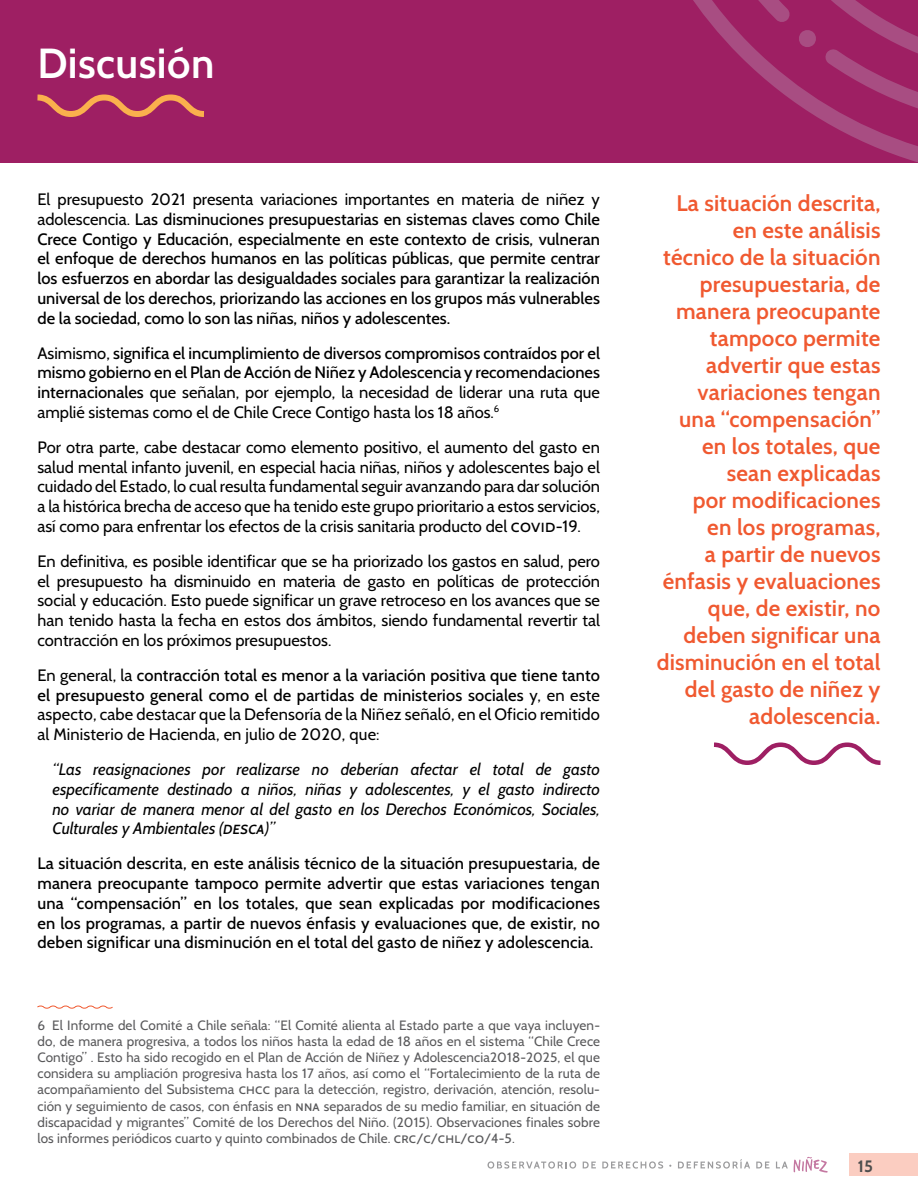
<style>
.page{position:relative;width:918px;height:1188px;background:#fff}
.page>*{position:absolute;margin:0;border:0;box-sizing:border-box;transform-origin:0 0}
.t1{font:600 42px "Cabin";letter-spacing:.01em;color:#fff}
.t2{font:600 22.5px/27px "Cabin";letter-spacing:.01em;color:#f05930;text-align:right}
.t3{font:500 16.5px/19.8px "Cabin";color:#000;text-align:justify}
.t4{font:16.5px/19.8px "Cabin";color:#000;text-align:justify}
.t5{font:italic 16.5px/19.8px "Cabin";color:#000;text-align:justify}
.t6{font:700 16.5px "Cabin";color:#4d4d4d}
.t7{font:13.5px/16.2px "Cabin";letter-spacing:.01em;color:#59595b;text-align:justify}
.s1{font-weight:400}
.s2{font-weight:500}
</style>
<div class="page">
<div style="left:849px;top:1154px;width:69px;height:22px;background:#fbcdc1"></div>
<svg style="left:488px;top:1161px;width:88px;height:8px"></svg>
<svg style="left:583px;top:1162px;width:13px;height:6px"></svg>
<svg style="left:602px;top:1161px;width:61px;height:8px"></svg>
<svg style="left:678px;top:1159px;width:72px;height:10px"></svg>
<svg style="left:756px;top:1162px;width:13px;height:6px"></svg>
<svg style="left:776px;top:1162px;width:12px;height:6px"></svg>
<svg style="left:794px;top:1157px;width:34px;height:16px"></svg>
<div style="left:0;top:0;width:918px;height:162px;background:#9e1f63"></div>
<svg style="left:693px;top:0;width:225px;height:162px"></svg>
<svg style="left:37px;top:94px;width:167px;height:23px"></svg>
<svg style="left:37px;top:1005px;width:76px;height:4px"></svg>
<svg style="left:714px;top:742px;width:167px;height:23px"></svg>
<h1 class="t1" style="left:38px;top:38px;width:178px">Discusión</h1>
<p class="t3" style="left:38px;top:189px;width:564px"><span class="s1">El presupuesto 2021 presenta variaciones importantes en materia de niñez y adolescencia.</span> Las disminuciones presupuestarias en sistemas claves como Chile Crece Contigo y Educación, especialmente en este contexto de crisis, vulneran el enfoque de derechos humanos en las políticas públicas, que permite centrar los esfuerzos en abordar las desigualdades sociales para garantizar la realización universal de los derechos, priorizando las acciones en los grupos más vulnerables de la sociedad, como lo son las niñas, niños y adolescentes.</p>
<p class="t3" style="left:38px;top:343px;width:564px"><span class="s1">Asimismo,</span> significa el incumplimiento de diversos compromisos contraídos por el mismo gobierno en el Plan de Acción de Niñez y Adolescencia y recomendaciones internacionales <span class="s1">que señalan, por ejemplo, la necesidad de liderar una ruta que amplié sistemas como el de Chile Crece Contigo hasta los 18 años.</span><sup>6</sup></p>
<p class="t4" style="left:38px;top:437px;width:564px">Por otra parte, cabe destacar como elemento positivo, el aumento del gasto en salud mental infanto juvenil, en especial hacia niñas, niños y adolescentes bajo el cuidado del Estado, lo cual resulta fundamental seguir avanzando para dar solución a la histórica brecha de acceso que ha tenido este grupo prioritario a estos servicios, así como para enfrentar los efectos de la crisis sanitaria producto del covid-19.</p>
<p class="t4" style="left:38px;top:551px;width:564px">En definitiva, es posible identificar que se ha priorizado los gastos en salud, pero el presupuesto ha disminuido en materia de gasto en políticas de protección social y educación. Esto puede significar un grave retroceso en los avances que se han tenido hasta la fecha en estos dos ámbitos, siendo fundamental revertir tal contracción en los próximos presupuestos.</p>
<p class="t4" style="left:38px;top:665px;width:564px">En general, la <span class="s2">contracción total es menor a la variación positiva que tiene tanto el presupuesto general como el de partidas de ministerios sociales</span> y, en este aspecto, cabe destacar que la Defensoría de la Niñez señaló, en el Oficio remitido al Ministerio de Hacienda, en julio de 2020, que:</p>
<p class="t5" style="left:52px;top:759px;width:549px">“Las reasignaciones por realizarse no deberían afectar el total de gasto específicamente destinado a niños, niñas y adolescentes, y el gasto indirecto no variar de manera menor al del gasto en los Derechos Económicos, Sociales, Culturales y Ambientales (desca)”</p>
<p class="t3" style="left:38px;top:853px;width:564px">La situación descrita, en este análisis técnico de la situación presupuestaria, de manera preocupante tampoco permite advertir que estas variaciones tengan una “compensación” en los totales, que sean explicadas por modificaciones en los programas, a partir de nuevos énfasis y evaluaciones que, de existir, no deben significar una disminución en el total del gasto de niñez y adolescencia.</p>
<p class="t7" style="left:38px;top:1017px;width:564px">6 El Informe del Comité a Chile señala: “El Comité alienta al Estado parte a que vaya incluyen&shy;do, de manera progresiva, a todos los niños hasta la edad de 18 años en el sistema “Chile Crece Contigo” . Esto ha sido recogido en el Plan de Acción de Niñez y Adolescencia2018-2025, el que considera su ampliación progresiva hasta los 17 años, así como el “Fortalecimiento de la ruta de acompañamiento del Subsistema chcc para la detección, registro, derivación, atención, resolu&shy;ción y seguimiento de casos, con énfasis en nna separados de su medio familiar, en situación de discapacidad y migrantes” Comité de los Derechos del Niño. (2015). Observaciones finales sobre los informes periódicos cuarto y quinto combinados de Chile. crc/c/chl/co/4-5.</p>
<p class="t2" style="left:657px;top:189px;width:225px">La situación descrita, en este análisis técnico de la situación presupuestaria, de manera preocupante tampoco permite advertir que estas variaciones tengan una “compensación” en los totales, que sean explicadas<br>por modificaciones<br>en los programas,<br>a partir de nuevos énfasis y evaluaciones que, de existir, no deben significar una disminución en el total del gasto de niñez y adolescencia.</p>
<p class="t6" style="left:858px;top:1156px;width:17px">15</p>
</div>
